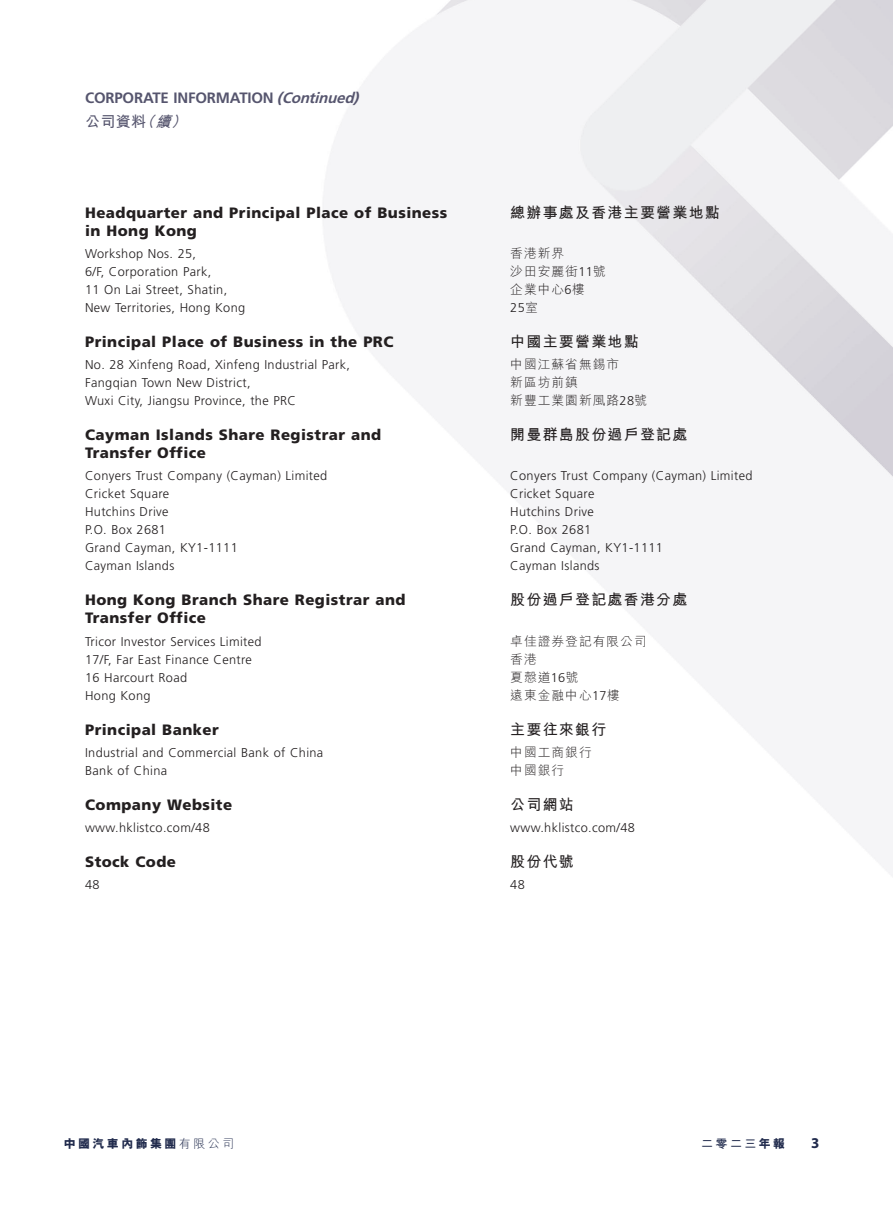
<style>
.page{position:relative;width:893px;height:1212px;background:#fff}
.page>*{position:absolute;margin:0;border:0;box-sizing:border-box;transform-origin:0 0}
.t1{font:900 15px/18px "Frutiger LT Std";letter-spacing:.03em;color:#231f20}
.t2{font:700 15px "M Hei HK";letter-spacing:.08em;color:#231f20}
.t3{font:700 15px "Frutiger LT Std";letter-spacing:-.015em;color:#56556e}
.t4{font:700 15px "M Hei HK";color:#56556e}
.t5{font:700 15px "Myriad Pro";color:#202a4c}
.t6{font:300 12.75px/18px "Frutiger LT Std";letter-spacing:.03em;color:#231f20}
.t7{font:300 12.75px/18px "M Hei HK";letter-spacing:.08em;color:#231f20}
.t8{font:800 12px "M Hei HK";letter-spacing:.2em;color:#202a4c}
.t9{font:700 12px "M Hei HK";color:#202a4c}
.s1{font-style:italic}
.s2{font-family:"Frutiger LT Std"}
.s3{font-family:"M Hei HK"}
.s4{font-weight:300}
.s5{font-weight:800}
</style>
<div class="page">
<img style="left:323px;top:0;width:570px;height:876px">
<p class="t3" style="left:85px;top:89px;width:280px">CORPORATE INFORMATION <span class="s1">(Continued)</span></p>
<p class="t4" style="left:85px;top:110px;width:108px">公司資料<span class="s1">（續）</span></p>
<p class="t1" style="left:85px;top:203px;width:364px">Headquarter and Principal Place of Business in Hong Kong</p>
<p class="t6" style="left:85px;top:245px;width:162px">Workshop Nos. 25,<br>6/F, Corporation Park,<br>11 On Lai Street, Shatin,<br>New Territories, Hong Kong</p>
<p class="t1" style="left:85px;top:332px;width:310px">Principal Place of Business in the PRC</p>
<p class="t6" style="left:85px;top:356px;width:267px">No. 28 Xinfeng Road, Xinfeng Industrial Park,<br>Fangqian Town New District,<br>Wuxi City, Jiangsu Province, the PRC</p>
<p class="t1" style="left:85px;top:426px;width:298px">Cayman Islands Share Registrar and<br>Transfer Office</p>
<p class="t6" style="left:85px;top:467px;width:244px">Conyers Trust Company (Cayman) Limited<br>Cricket Square<br>Hutchins Drive<br>P.O. Box 2681<br>Grand Cayman, KY1-1111<br>Cayman Islands</p>
<p class="t1" style="left:85px;top:591px;width:322px">Hong Kong Branch Share Registrar and<br>Transfer Office</p>
<p class="t6" style="left:85px;top:632px;width:178px">Tricor Investor Services Limited<br>17/F, Far East Finance Centre<br>16 Harcourt Road<br>Hong Kong</p>
<p class="t1" style="left:85px;top:720px;width:135px">Principal Banker</p>
<p class="t6" style="left:85px;top:744px;width:240px">Industrial and Commercial Bank of China<br>Bank of China</p>
<p class="t1" style="left:85px;top:796px;width:149px">Company Website</p>
<p class="t6" style="left:85px;top:819px;width:126px">www.hklistco.com/48</p>
<p class="t1" style="left:85px;top:853px;width:92px">Stock Code</p>
<p class="t6" style="left:85px;top:876px;width:16px">48</p>
<p class="t2" style="left:510px;top:201px;width:211px">總辦事處及香港主要營業地點</p>
<p class="t7" style="left:510px;top:244px;width:97px">香港新界<br>沙田安麗街<span class="s2">11</span>號企業中心<span class="s2">6</span>樓</p>
<p class="t6" style="left:510px;top:299px;width:29px">25<span class="s3">室</span></p>
<p class="t2" style="left:510px;top:330px;width:130px">中國主要營業地點</p>
<p class="t7" style="left:510px;top:355px;width:138px">中國江蘇省無錫市<br>新區坊前鎮<br>新豐工業園新風路<span class="s2">28</span>號</p>
<p class="t2" style="left:510px;top:424px;width:179px">開曼群島股份過戶登記處</p>
<p class="t6" style="left:510px;top:467px;width:244px">Conyers Trust Company (Cayman) Limited<br>Cricket Square<br>Hutchins Drive<br>P.O. Box 2681<br>Grand Cayman, KY1-1111<br>Cayman Islands</p>
<p class="t2" style="left:510px;top:589px;width:179px">股份過戶登記處香港分處</p>
<p class="t7" style="left:510px;top:632px;width:138px">卓佳證券登記有限公司香港<br>夏慤道<span class="s2">16</span>號<br>遠東金融中心<span class="s2">17</span>樓</p>
<p class="t2" style="left:510px;top:718px;width:98px">主要往來銀行</p>
<p class="t7" style="left:510px;top:743px;width:83px">中國工商銀行中國銀行</p>
<p class="t2" style="left:510px;top:793px;width:65px">公司網站</p>
<p class="t6" style="left:510px;top:819px;width:126px">www.hklistco.com/48</p>
<p class="t2" style="left:510px;top:851px;width:65px">股份代號</p>
<p class="t6" style="left:510px;top:876px;width:16px">48</p>
<p class="t8" style="left:64px;top:1137px;width:172px">中國汽車內飾集團<span class="s4">有限公司</span></p>
<p class="t9" style="left:701px;top:1134px;width:85px">二零二三<span class="s5">年報</span></p>
<p class="t5" style="left:811px;top:1133px;width:10px">3</p>
</div>
